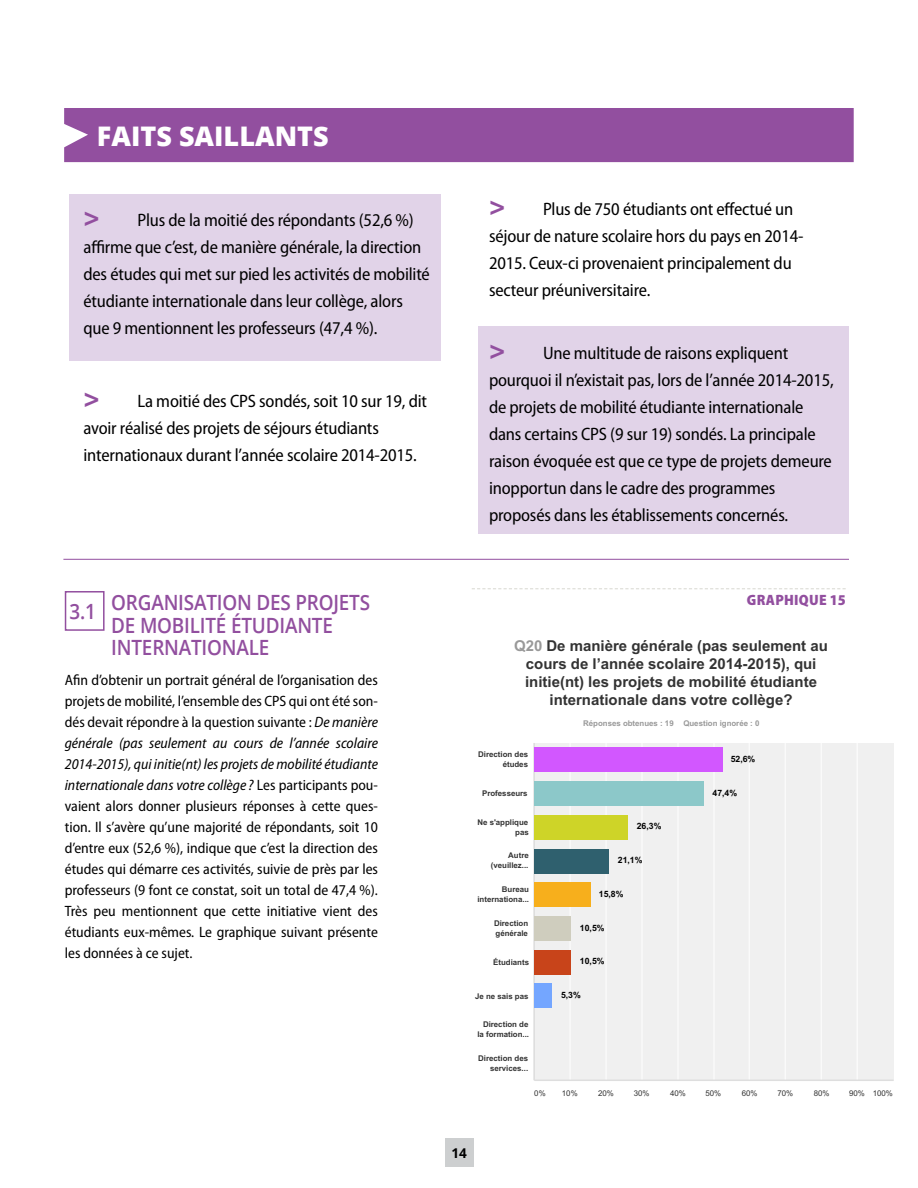
<style>
.page{position:relative;width:918px;height:1188px;background:#fff}
.page>*{position:absolute;margin:0;border:0;box-sizing:border-box;transform-origin:0 0}
.t1{font:800 27px "Open Sans";color:#fff}
.t2{font:600 21px/22.5px "Open Sans";letter-spacing:-.01em;color:#924f9f;scale:.9 1}
.P-faits_saillant-tex{font:semi-condensed 18px/27px "Myriad Pro";letter-spacing:-.01em;color:#000}
.t3{font:semi-condensed 15px/21px "Myriad Pro";color:#000;text-align:justify}
.t4{font:700 15px/18.1px "Arial";color:#333;text-align:center}
.GRAPHIQUE{font:900 semi-condensed 15px "Myriad Pro";letter-spacing:.02em;color:#924f9f}
.t5{font:700 13.5px "Open Sans";color:#000}
.t6{font:700 8.7px "Arial";color:#000}
.t7{font:700 7.95px/10.2px "Arial";color:#333;text-align:right}
.t8{font:700 7.95px "Arial";color:#999}
.t9{font:7.95px "Arial";color:#333}
.s1{font-weight:900;font-size:27px;color:#924f9f}
.s2{font-style:italic}
.s3{color:#999}
</style>
<div class="page">
<div style="left:64px;top:108px;width:790px;height:54px;background:#924f9f"></div>
<div style="left:479px;top:326px;width:370px;height:208px;background:#e1d3e8"></div>
<div style="left:69px;top:194px;width:372px;height:167px;background:#e1d3e8"></div>
<div style="left:445px;top:1138px;width:28px;height:29px;background:#cdcfd0"></div>
<div style="left:65px;top:591px;width:40px;height:40px;border:2px solid #924f9f"></div>
<svg style="left:472px;top:588px;width:374px;height:1px"></svg>
<div style="left:534px;top:743px;width:359px;height:337px;background:#f0f0f0"></div>
<hr style="left:570px;top:743px;width:1px;height:337px;background:#fff">
<hr style="left:606px;top:743px;width:1px;height:337px;background:#fff">
<hr style="left:642px;top:743px;width:1px;height:337px;background:#fff">
<hr style="left:678px;top:743px;width:1px;height:337px;background:#fff">
<hr style="left:714px;top:743px;width:1px;height:337px;background:#fff">
<hr style="left:749px;top:743px;width:1px;height:337px;background:#fff">
<hr style="left:785px;top:743px;width:1px;height:337px;background:#fff">
<hr style="left:821px;top:743px;width:1px;height:337px;background:#fff">
<hr style="left:857px;top:743px;width:1px;height:337px;background:#fff">
<hr style="left:534px;top:743px;width:1px;height:337px;background:#ccc">
<hr style="left:534px;top:1080px;width:359px;height:1px;background:#dedede">
<div style="left:534px;top:747px;width:189px;height:25px;background:#d257ff"></div>
<div style="left:534px;top:781px;width:170px;height:25px;background:#8cc8c9"></div>
<div style="left:534px;top:815px;width:94px;height:25px;background:#ced428"></div>
<div style="left:534px;top:849px;width:75px;height:24px;background:#2f606e"></div>
<div style="left:534px;top:882px;width:57px;height:25px;background:#f7af1c"></div>
<div style="left:534px;top:916px;width:37px;height:25px;background:#cfcdbe"></div>
<div style="left:534px;top:950px;width:37px;height:25px;background:#c8441a"></div>
<div style="left:534px;top:984px;width:18px;height:24px;background:#74a6ff"></div>
<hr style="left:63px;top:559px;width:786px;height:1px;background:#924f9f">
<h3 class="t1" style="left:97px;top:116px;width:233px">FAITS SAILLANTS</h3>
<p class="P-faits_saillant-tex" style="left:83px;top:206px;width:348px"><span class="s1">&gt;</span> Plus de la moitié des répondants (52,6 %) affirme que c’est, de manière générale, la direction des études qui met sur pied les activités de mobilité étudiante internationale dans leur collège, alors que 9 mentionnent les professeurs (47,4 %).</p>
<p class="P-faits_saillant-tex" style="left:83px;top:388px;width:345px"><span class="s1">&gt;</span> La moitié des CPS sondés, soit 10 sur 19, dit avoir réalisé des projets de séjours étudiants internationaux durant l’année scolaire 2014-2015.</p>
<p class="P-faits_saillant-tex" style="left:489px;top:195px;width:316px"><span class="s1">&gt;</span> Plus de 750 étudiants ont effectué un séjour de nature scolaire hors du pays en 2014- 2015. Ceux-ci provenaient principalement du secteur préuniversitaire.</p>
<p class="P-faits_saillant-tex" style="left:489px;top:339px;width:346px"><span class="s1">&gt;</span> Une multitude de raisons expliquent pourquoi il n’existait pas, lors de l’année 2014-2015, de projets de mobilité étudiante internationale dans certains CPS (9 sur 19) sondés. La principale raison évoquée est que ce type de projets demeure inopportun dans le cadre des programmes proposés dans les établissements concernés.</p>
<h4 class="t2" style="left:111px;top:591px;width:289px;text-indent:-42px">3.1 ORGANISATION DES PROJETS<br>DE MOBILITÉ ÉTUDIANTE<br>INTERNATIONALE</h4>
<p class="t3" style="left:65px;top:670px;width:315px">Afin d’obtenir un portrait général de l’organisation des projets de mobilité, l’ensemble des CPS qui ont été son&shy;dés devait répondre à la question suivante : <span class="s2">De manière générale (pas seulement au cours de l’année scolaire 2014-2015), qui initie(nt) les projets de mobilité étudiante internationale dans votre collège ?</span> Les participants pou&shy;vaient alors donner plusieurs réponses à cette ques&shy;tion. Il s’avère qu’une majorité de répondants, soit 10 d’entre eux (52,6 %), indique que c’est la direction des études qui démarre ces activités, suivie de près par les professeurs (9 font ce constat, soit un total de 47,4 %).<br>Très peu mentionnent que cette initiative vient des étudiants eux-mêmes. Le graphique suivant présente les données à ce sujet.</p>
<p class="GRAPHIQUE" style="left:747px;top:592px;width:100px">GRAPHIQUE 15</p>
<p class="t4" style="left:514px;top:636px;width:315px"><span class="s3">Q20</span> De manière générale (pas seulement au cours de l’année scolaire 2014-2015), qui initie(nt) les projets de mobilité étudiante internationale dans votre collège?</p>
<p class="t8" style="left:583px;top:718px;width:178px">Réponses obtenues : 19 Question ignorée : 0</p>
<p class="t7" style="left:478px;top:749px;width:51px">Direction des études</p>
<p class="t7" style="left:482px;top:788px;width:47px">Professeurs</p>
<p class="t7" style="left:477px;top:817px;width:53px">Ne s'applique pas</p>
<p class="t7" style="left:491px;top:850px;width:39px">Autre (veuillez...</p>
<p class="t7" style="left:477px;top:884px;width:53px">Bureau internationa...</p>
<p class="t7" style="left:494px;top:918px;width:36px;text-align:left">Direction générale</p>
<p class="t7" style="left:493px;top:957px;width:37px">Étudiants</p>
<p class="t7" style="left:475px;top:991px;width:55px">Je ne sais pas</p>
<p class="t7" style="left:477px;top:1019px;width:53px">Direction de la formation...</p>
<p class="t7" style="left:478px;top:1053px;width:51px">Direction des services...</p>
<p class="t9" style="left:534px;top:1089px;width:13px">0%</p>
<p class="t9" style="left:562px;top:1089px;width:17px">10%</p>
<p class="t9" style="left:598px;top:1089px;width:17px">20%</p>
<p class="t9" style="left:634px;top:1089px;width:17px">30%</p>
<p class="t9" style="left:670px;top:1089px;width:17px">40%</p>
<p class="t9" style="left:706px;top:1089px;width:17px">50%</p>
<p class="t9" style="left:742px;top:1089px;width:17px">60%</p>
<p class="t9" style="left:777px;top:1089px;width:17px">70%</p>
<p class="t9" style="left:814px;top:1089px;width:17px">80%</p>
<p class="t9" style="left:849px;top:1089px;width:45px">90% 100%</p>
<p class="t6" style="left:731px;top:754px;width:26px">52,6%</p>
<p class="t6" style="left:713px;top:788px;width:26px">47,4%</p>
<p class="t6" style="left:637px;top:821px;width:26px">26,3%</p>
<p class="t6" style="left:618px;top:855px;width:26px">21,1%</p>
<p class="t6" style="left:599px;top:889px;width:26px">15,8%</p>
<p class="t6" style="left:580px;top:923px;width:26px">10,5%</p>
<p class="t6" style="left:580px;top:956px;width:26px">10,5%</p>
<p class="t6" style="left:561px;top:990px;width:21px">5,3%</p>
<p class="t5" style="left:451px;top:1143px;width:17px">14</p>
</div>
